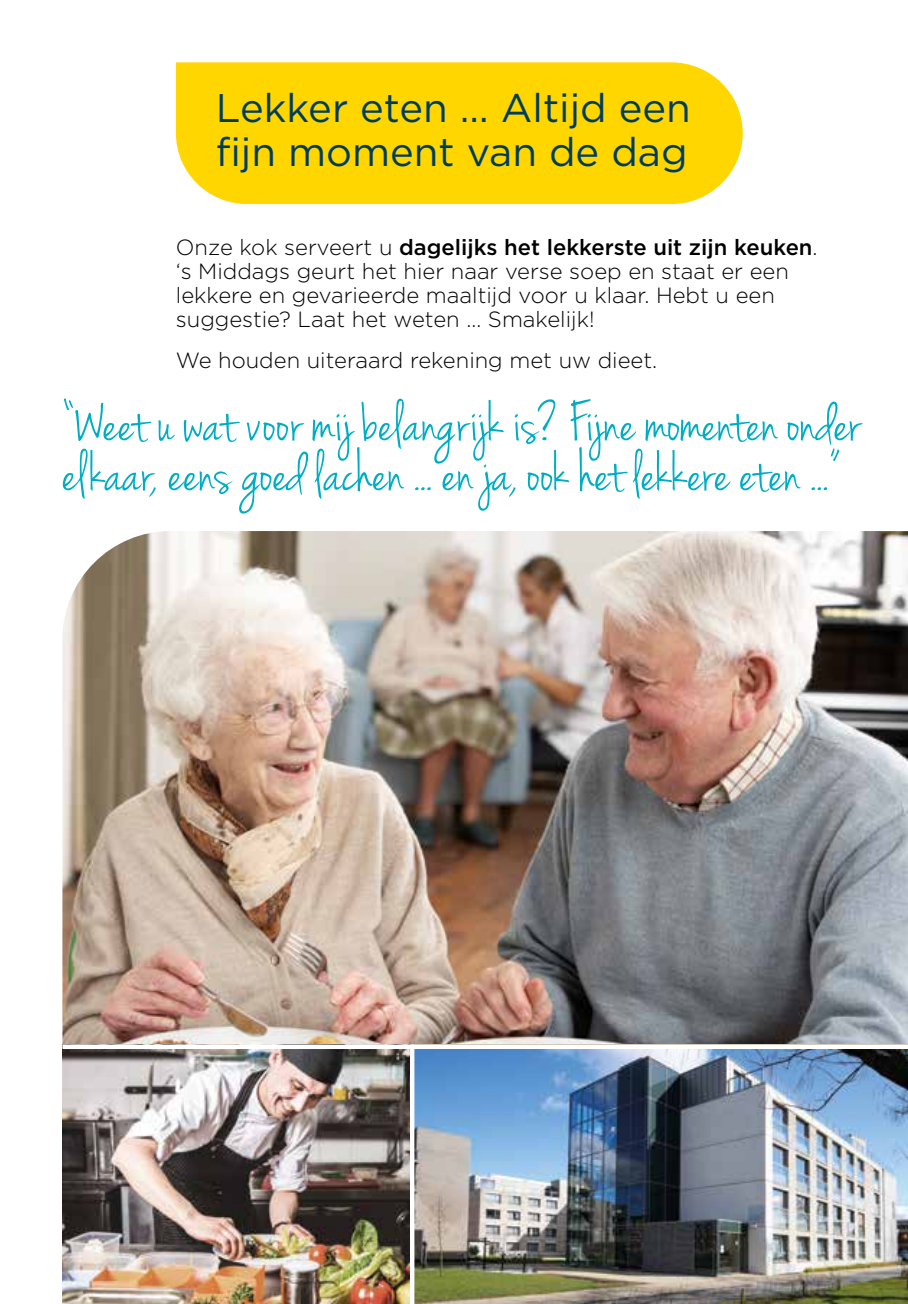
<style>
.page{position:relative;width:908px;height:1304px;background:#fff}
.page>*{position:absolute;margin:0;border:0;box-sizing:border-box;transform-origin:0 0}
.t1{font:60px/50px "Jenna Sue";letter-spacing:.005em;color:#00aec3}
.t2{font:40px/44px "Gotham";color:#003d58}
.t3{font:300 22px/24px "Gotham";color:#000}
.s1{font-weight:500}
</style>
<div class="page">
<img style="left:62px;top:531px;width:845px;height:514px">
<div style="left:176px;top:62px;width:566px;height:142px;background:#ffd600"></div>
<img style="left:62px;top:1049px;width:348px;height:255px">
<img style="left:414px;top:1049px;width:493px;height:255px">
<h2 class="t2" style="left:215px;top:85px;width:476px">Lekker eten … Altijd een fijn moment van de dag</h2>
<p class="t3" style="left:176px;top:234px;width:643px">Onze kok serveert u <span class="s1">dagelijks het lekkerste uit zijn keuken</span>. ‘s Middags geurt het hier naar verse soep en staat er een lekkere en gevarieerde maaltijd voor u klaar. Hebt u een suggestie? Laat het weten … Smakelijk!</p>
<p class="t3" style="left:176px;top:348px;width:482px">We houden uiteraard rekening met uw dieet.</p>
<h1 class="t1" style="left:62px;top:401px;width:799px">“Weet u wat voor mij belangrijk is? Fijne momenten onder elkaar, eens goed lachen ... en ja, ook het lekkere eten ...”</h1>
</div>
